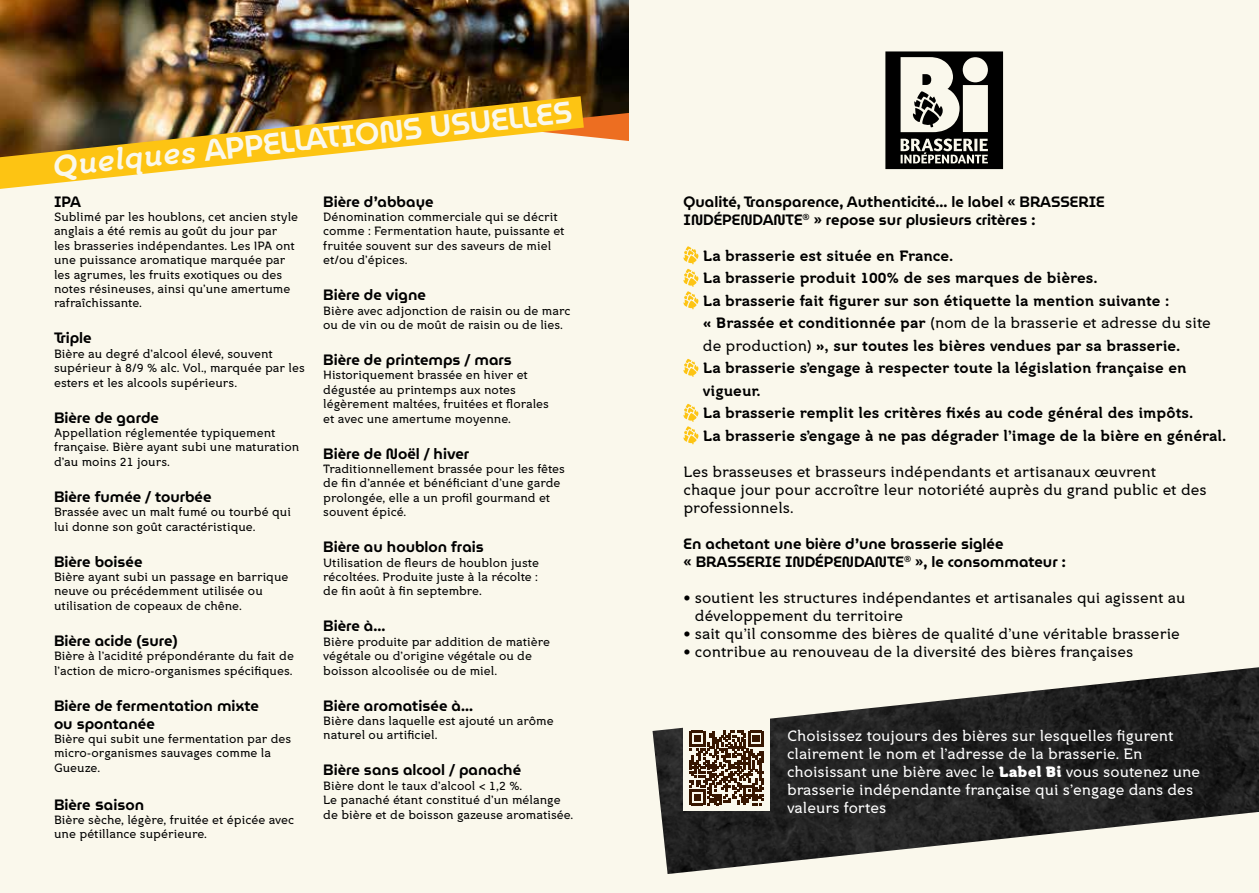
<style>
.page{position:relative;width:1259px;height:893px;background:#fff}
.page>*{position:absolute;margin:0;border:0;box-sizing:border-box;transform-origin:0 0}
.t1{font:600 30px "Museo Moderno";color:#faf8ec}
.t2{font:700 15px/22.5px "Croog Pro";color:#000}
.t3{font:600 15px/18px "Museo Moderno";color:#000}
.t4{font:15px/18px "Croog Pro";color:#000}
.t5{font:15px/18px "Croog Pro";color:#fff}
.t6{font:12px/14.4px "Croog Pro";color:#000}
.s1{font-family:"Croog Pro";font-weight:700;font-style:italic}
.s2{font-size:16.5px}
.s3{font-weight:400}
.s4{font-weight:900}
</style>
<div class="page">
<div style="left:0;top:0;width:629px;height:893px;background:#faf8ec"></div>
<div style="left:629px;top:0;width:630px;height:893px;background:#faf8ec"></div>
<img style="left:0;top:0;width:629px;height:141px">
<img style="left:0;top:96px;width:584px;height:93px">
<img style="left:652px;top:667px;width:607px;height:207px">
<div style="left:683px;top:712px;width:87px;height:99px;background:#faf8ec"></div>
<svg style="left:689px;top:731px;width:75px;height:74px"></svg>
<svg style="left:683px;top:246px;width:15px;height:63px"></svg>
<svg style="left:683px;top:359px;width:15px;height:18px"></svg>
<svg style="left:683px;top:404px;width:15px;height:40px"></svg>
<svg style="left:885px;top:51px;width:118px;height:118px"></svg>
<h1 class="t1" style="left:50px;top:144px;width:524px;rotate:-6deg"><span class="s1">Quelques</span> APPELLATIONS USUELLES</h1>
<p class="t3" style="left:54px;top:192px;width:29px">IPA</p>
<p class="t6" style="left:54px;top:210px;width:246px">Sublimé par les houblons, cet ancien style anglais a été remis au goût du jour par<br>les brasseries indépendantes. Les IPA ont une puissance aromatique marquée par les agrumes, les fruits exotiques ou des notes résineuses, ainsi qu’une amertume rafraîchissante.</p>
<p class="t3" style="left:54px;top:329px;width:39px">Triple</p>
<p class="t6" style="left:54px;top:346px;width:252px">Bière au degré d’alcool élevé, souvent supérieur à 8/9 % alc. Vol., marquée par les esters et les alcools supérieurs.</p>
<p class="t3" style="left:54px;top:408px;width:106px">Bière de garde</p>
<p class="t6" style="left:54px;top:426px;width:247px">Appellation réglementée typiquement française. Bière ayant subi une maturation d’au moins 21 jours.</p>
<p class="t3" style="left:54px;top:488px;width:159px">Bière fumée / tourbée</p>
<p class="t6" style="left:54px;top:505px;width:238px">Brassée avec un malt fumé ou tourbé qui lui donne son goût caractéristique.</p>
<p class="t3" style="left:54px;top:552px;width:90px">Bière boisée</p>
<p class="t6" style="left:54px;top:570px;width:236px">Bière ayant subi un passage en barrique neuve ou précédemment utilisée ou utilisation de copeaux de chêne.</p>
<p class="t3" style="left:54px;top:632px;width:125px">Bière acide (sure)</p>
<p class="t6" style="left:54px;top:649px;width:241px">Bière à l’acidité prépondérante du fait de l’action de micro-organismes spécifiques.</p>
<p class="t3" style="left:54px;top:696px;width:206px">Bière de fermentation mixte ou spontanée</p>
<p class="t6" style="left:54px;top:732px;width:239px">Bière qui subit une fermentation par des micro-organismes sauvages comme la<br>Gueuze.</p>
<p class="t3" style="left:54px;top:795px;width:92px">Bière <span class="s2">s</span>aison</p>
<p class="t6" style="left:54px;top:813px;width:242px">Bière sèche, légère, fruitée et épicée avec une pétillance supérieure.</p>
<p class="t3" style="left:323px;top:192px;width:112px">Bière d’abbaye</p>
<p class="t6" style="left:323px;top:210px;width:243px">Dénomination commerciale qui se décrit comme : Fermentation haute, puissante et fruitée souvent sur des saveurs de miel et/ou d’épices.</p>
<p class="t3" style="left:323px;top:286px;width:104px">Bière de vigne</p>
<p class="t6" style="left:323px;top:303px;width:249px">Bière avec adjonction de raisin ou de marc ou de vin ou de moût de raisin ou de lies.</p>
<p class="t3" style="left:323px;top:351px;width:190px">Bière de printemps / mars</p>
<p class="t6" style="left:323px;top:368px;width:227px">Historiquement brassée en hiver et dégustée au printemps aux notes légèrement maltées, fruitées et florales et avec une amertume moyenne.</p>
<p class="t3" style="left:323px;top:444px;width:147px">Bière de Noël / hiver</p>
<p class="t6" style="left:323px;top:462px;width:243px">Traditionnellement brassée pour les fêtes de fin d’année et bénéficiant d’une garde prolongée, elle a un profil gourmand et souvent épicé.</p>
<p class="t3" style="left:323px;top:538px;width:162px">Bière au houblon frais</p>
<p class="t6" style="left:323px;top:555px;width:217px;text-align:justify">Utilisation de fleurs de houblon juste récoltées. Produite juste à la récolte : de fin août à fin septembre.</p>
<p class="t3" style="left:323px;top:617px;width:64px">Bière à…</p>
<p class="t6" style="left:323px;top:634px;width:228px">Bière produite par addition de matière végétale ou d’origine végétale ou de boisson alcoolisée ou de miel.</p>
<p class="t3" style="left:323px;top:696px;width:151px">Bière aromatisée à…</p>
<p class="t6" style="left:323px;top:714px;width:232px">Bière dans laquelle est ajouté un arôme naturel ou artificiel.</p>
<p class="t3" style="left:323px;top:761px;width:199px">Bière sans alcool / panaché</p>
<p class="t6" style="left:323px;top:778px;width:252px">Bière dont le taux d’alcool &lt; 1,2 %.<br>Le panaché étant constitué d’un mélange de bière et de boisson gazeuse aromatisée.</p>
<p class="t3" style="left:683px;top:192px;width:423px">Qualité, Transparence, Authenticité… le label « BRASSERIE<br>INDÉPENDANTE<sup>®</sup> » repose sur plusieurs critères :</p>
<p class="t2" style="left:703px;top:245px;width:525px">La brasserie est située en France.<br>La brasserie produit 100% de ses marques de bières.<br>La brasserie fait figurer sur son étiquette la mention suivante :<br>« Brassée et conditionnée par <span class="s3">(nom de la brasserie et adresse du site de production)</span> », sur toutes les bières vendues par sa brasserie.<br>La brasserie s’engage à respecter toute la législation française en vigueur.<br>La brasserie remplit les critères fixés au code général des impôts.<br>La brasserie s’engage à ne pas dégrader l’image de la bière en général.</p>
<p class="t4" style="left:683px;top:462px;width:525px">Les brasseuses et brasseurs indépendants et artisanaux œuvrent chaque jour pour accroître leur notoriété auprès du grand public et des professionnels.</p>
<p class="t3" style="left:683px;top:534px;width:384px">En achetant une bière d’une brasserie siglée<br>« BRASSERIE INDÉPENDANTE<sup>®</sup> », le consommateur :</p>
<p class="t4" style="left:695px;top:588px;width:492px;text-indent:-11px">• soutient les structures indépendantes et artisanales qui agissent au développement du territoire</p>
<p class="t4" style="left:683px;top:624px;width:498px">• sait qu’il consomme des bières de qualité d’une véritable brasserie</p>
<p class="t4" style="left:683px;top:642px;width:451px">• contribue au renouveau de la diversité des bières françaises</p>
<p class="t5" style="left:787px;top:726px;width:415px">Choisissez toujours des bières sur lesquelles figurent clairement le nom et l’adresse de la brasserie. En choisissant une bière avec le <span class="s4">Label Bi</span> vous soutenez une brasserie indépendante française qui s’engage dans des valeurs fortes</p>
</div>
